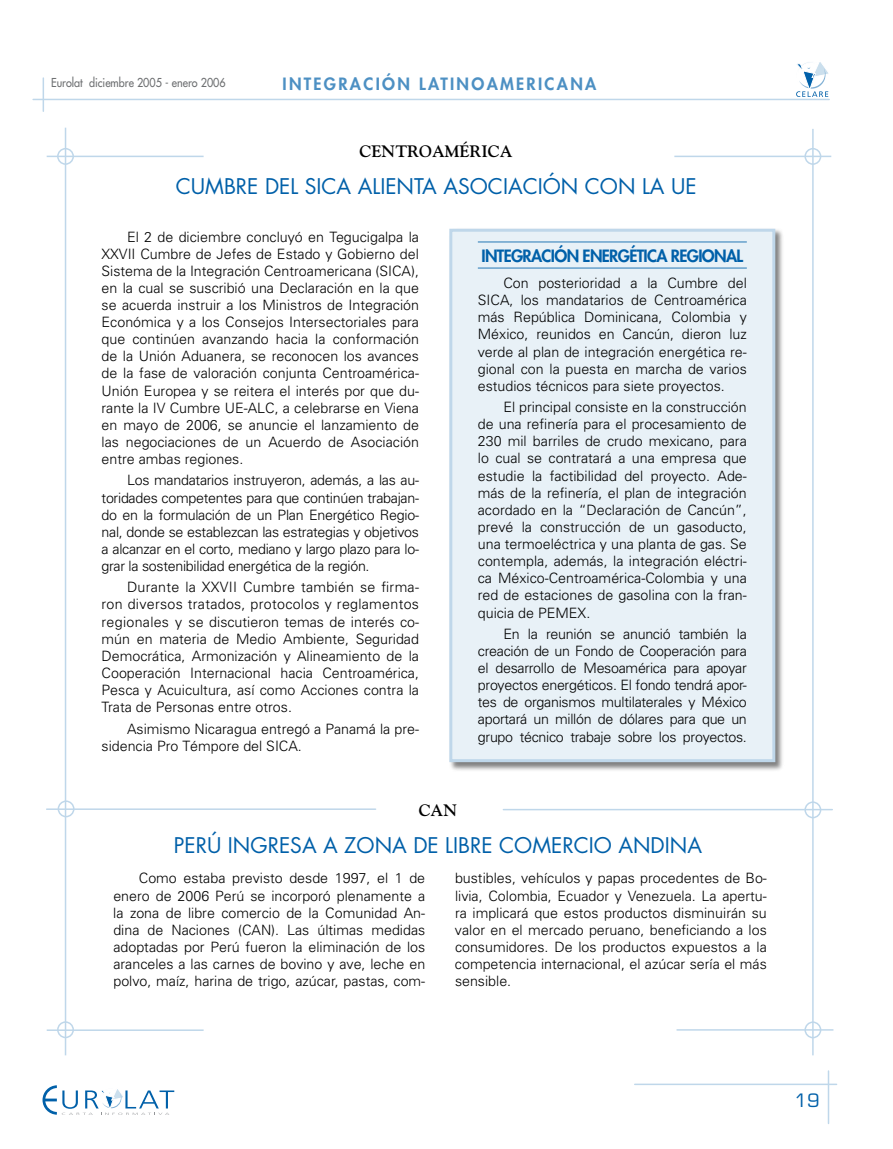
<style>
.page{position:relative;width:893px;height:1149px;background:#fff}
.page>*{position:absolute;margin:0;border:0;box-sizing:border-box;transform-origin:0 0}
.t1{font:21px "Futura";color:#0060a9}
.t2{font:18px "Eurostile";color:#0060a9}
.t3{font:800 16.5px "Futura";letter-spacing:-.04em;color:#0060a9}
.t4{font:800 16.5px "Futura";letter-spacing:.14em;color:#4d90c3}
.t5{font:700 16.5px "Goudy";color:#000}
.t6{font:300 14.25px/17.1px "Univers";color:#000;text-align:justify}
.t7{font:12px "Futura";color:#6d6f71;scale:.9 1}
</style>
<div class="page">
<hr style="left:33px;top:99px;width:796px;height:1px;background:#bfd7ea">
<hr style="left:43px;top:78px;width:1px;height:33px;background:#bfd7ea">
<svg style="left:796px;top:62px;width:33px;height:35px"></svg>
<hr style="left:828px;top:1070px;width:1px;height:53px;background:#bfd7ea">
<hr style="left:635px;top:1083px;width:202px;height:1px;background:#bfd7ea">
<svg style="left:43px;top:1085px;width:131px;height:29px"></svg>
<hr style="left:47px;top:1029px;width:157px;height:1px;background:#bfd7ea">
<div style="left:57px;top:1020px;width:17px;height:17px;border:2px solid #bfd7ea;border-radius:50%"></div>
<hr style="left:65px;top:128px;width:1px;height:926px;background:#bfd7ea">
<hr style="left:812px;top:129px;width:2px;height:925px;background:#bfd7ea">
<hr style="left:47px;top:156px;width:157px;height:1px;background:#bfd7ea">
<div style="left:804px;top:148px;width:17px;height:17px;border:2px solid #bfd7ea;border-radius:50%"></div>
<hr style="left:674px;top:156px;width:157px;height:1px;background:#bfd7ea">
<div style="left:57px;top:148px;width:17px;height:17px;border:2px solid #bfd7ea;border-radius:50%"></div>
<div style="left:804px;top:1021px;width:17px;height:16px;border:2px solid #bfd7ea;border-radius:50%"></div>
<hr style="left:676px;top:1028px;width:157px;height:2px;background:#bfd7ea">
<div style="left:448px;top:228px;width:337px;height:543px;background:#000;opacity:.5"></div>
<div style="left:451px;top:230px;width:323px;height:530px;background:#e8f1f7"></div>
<hr style="left:478px;top:241px;width:269px;height:2px;background:#66a0cb">
<hr style="left:478px;top:267px;width:269px;height:2px;background:#66a0cb">
<div style="left:449px;top:229px;width:326px;height:533px;border:3px solid #bfd7ea"></div>
<hr style="left:47px;top:808px;width:329px;height:1px;background:#bfd7ea">
<div style="left:58px;top:800px;width:17px;height:17px;border:2px solid #bfd7ea;border-radius:50%"></div>
<hr style="left:503px;top:808px;width:329px;height:2px;background:#bfd7ea">
<div style="left:804px;top:801px;width:17px;height:17px;border:2px solid #bfd7ea;border-radius:50%"></div>
<p class="t7" style="left:51px;top:75px;width:196px">Eurolat diciembre 2005 - enero 2006</p>
<p class="t4" style="left:282px;top:73px;width:315px">INTEGRACIÓN LATINOAMERICANA</p>
<p class="t5" style="left:360px;top:142px;width:155px">CENTROAMÉRICA</p>
<h1 class="t1" style="left:176px;top:172px;width:16px">CUMBR</h1>
<h1 class="t1" style="left:247px;top:172px;width:70px">E DEL SICA</h1>
<h1 class="t1" style="left:358px;top:172px;width:53px">ALIENTA</h1>
<h1 class="t1" style="left:443px;top:172px;width:15px">ASOCIACIÓN</h1>
<h1 class="t1" style="left:585px;top:172px;width:18px">CON</h1>
<h1 class="t1" style="left:642px;top:172px;width:56px">LA UE</h1>
<p class="t6" style="left:102px;top:228px;width:319px;text-indent:26px">El 2 de diciembre concluyó en Tegucigalpa la XXVII Cumbre de Jefes de Estado y Gobierno del Sistema de la Integración Centroamericana (SICA), en la cual se suscribió una Declaración en la que se acuerda instruir a los Ministros de Integración Económica y a los Consejos Intersectoriales para que continúen avanzando hacia la conformación de la Unión Aduanera, se reconocen los avances de la fase de valoración conjunta Centroamérica-Unión Europea y se reitera el interés por que du&shy;rante la IV Cumbre UE-ALC, a celebrarse en Viena en mayo de 2006, se anuncie el lanzamiento de las negociaciones de un Acuerdo de Asociación entre ambas regiones.</p>
<p class="t6" style="left:102px;top:471px;width:319px;text-indent:26px">Los mandatarios instruyeron, además, a las au&shy;toridades competentes para que continúen trabajan&shy;do en la formulación de un Plan Energético Regio&shy;nal, donde se establezcan las estrategias y objetivos a alcanzar en el corto, mediano y largo plazo para lo&shy;grar la sostenibilidad energética de la región.</p>
<p class="t6" style="left:102px;top:578px;width:319px;text-indent:26px">Durante la XXVII Cumbre también se firma&shy;ron diversos tratados, protocolos y reglamentos regionales y se discutieron temas de interés co&shy;mún en materia de Medio Ambiente, Seguridad Democrática, Armonización y Alineamiento de la Cooperación Internacional hacia Centroamérica, Pesca y Acuicultura, así como Acciones contra la Trata de Personas entre otros.</p>
<p class="t6" style="left:102px;top:719px;width:319px;text-indent:26px">Asimismo Nicaragua entregó a Panamá la pre&shy;sidencia Pro Témpore del SICA.</p>
<p class="t5" style="left:419px;top:800px;width:40px">CAN</p>
<p class="t3" style="left:481px;top:245px;width:263px">INTEGRACIÓN ENERGÉTICA REGIONAL</p>
<p class="t6" style="left:478px;top:274px;width:270px;text-indent:26px">Con posterioridad a la Cumbre del SICA, los mandatarios de Centroamérica más República Dominicana, Colombia y México, reunidos en Cancún, dieron luz verde al plan de integración energética re&shy;gional con la puesta en marcha de varios estudios técnicos para siete proyectos.</p>
<p class="t6" style="left:478px;top:398px;width:271px;text-indent:26px">El principal consiste en la construcción de una refinería para el procesamiento de 230 mil barriles de crudo mexicano, para lo cual se contratará a una empresa que estudie la factibilidad del proyecto. Ade&shy;más de la refinería, el plan de integración acordado en la “Declaración de Cancún”, prevé la construcción de un gasoducto, una termoeléctrica y una planta de gas. Se contempla, además, la integración eléctri&shy;ca México-Centroamérica-Colombia y una red de estaciones de gasolina con la fran&shy;quicia de PEMEX.</p>
<p class="t6" style="left:478px;top:625px;width:271px;text-indent:25px">En la reunión se anunció también la creación de un Fondo de Cooperación para el desarrollo de Mesoamérica para apoyar proyectos energéticos. El fondo tendrá apor&shy;tes de organismos multilaterales y México aportará un millón de dólares para que un grupo técnico trabaje sobre los proyectos.</p>
<h1 class="t1" style="left:174px;top:830px;width:68px">PERÚ INGR</h1>
<h1 class="t1" style="left:279px;top:830px;width:96px">ESA A ZONA</h1>
<h1 class="t1" style="left:413px;top:830px;width:42px">DE LIBR</h1>
<h1 class="t1" style="left:481px;top:830px;width:36px">E COM</h1>
<h1 class="t1" style="left:551px;top:830px;width:25px">ERCIO</h1>
<h1 class="t1" style="left:618px;top:830px;width:15px">ANDINA</h1>
<p class="t6" style="left:113px;top:869px;width:313px;text-indent:26px">Como estaba previsto desde 1997, el 1 de enero de 2006 Perú se incorporó plenamente a la zona de libre comercio de la Comunidad An&shy;dina de Naciones (CAN). Las últimas medidas adoptadas por Perú fueron la eliminación de los aranceles a las carnes de bovino y ave, leche en polvo, maíz, harina de trigo, azúcar, pastas, com-</p>
<p class="t6" style="left:455px;top:869px;width:313px">bustibles, vehículos y papas procedentes de Bo&shy;livia, Colombia, Ecuador y Venezuela. La apertu&shy;ra implicará que estos productos disminuirán su valor en el mercado peruano, beneficiando a los consumidores. De los productos expuestos a la competencia internacional, el azúcar sería el más sensible.</p>
<p class="t2" style="left:795px;top:1089px;width:24px">19</p>
</div>
